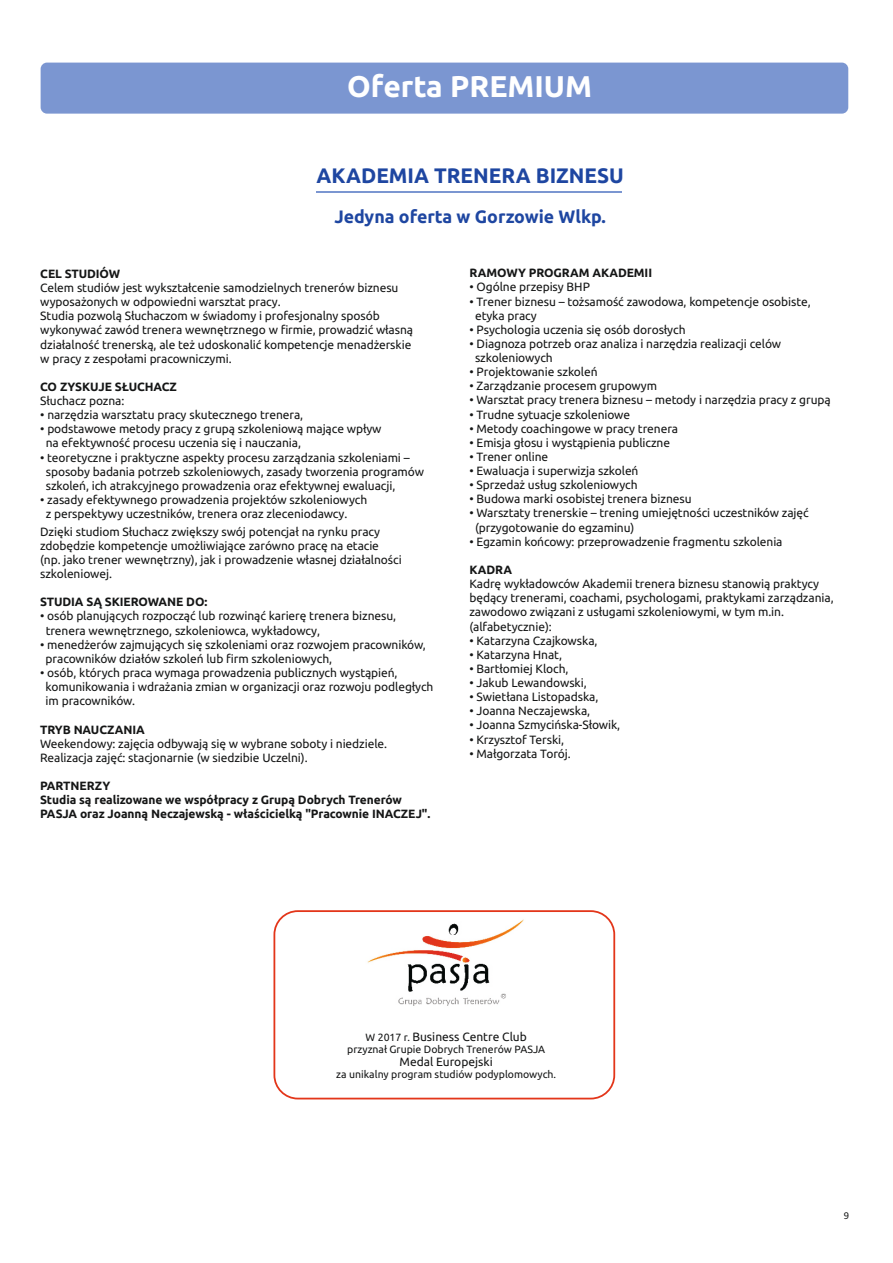
<style>
.page{position:relative;width:893px;height:1263px;background:#fff}
.page>*{position:absolute;margin:0;border:0;box-sizing:border-box;transform-origin:0 0}
.t1{font:700 30px "Ubuntu";color:#fff}
.t2{font:700 21px "Ubuntu";color:#1e46a1}
.t3{font:700 18px "Ubuntu";color:#1e46a1}
.t4{font:12px/14.1px "Ubuntu";letter-spacing:-.005em;color:#151616}
.t5{font:700 12px/14.1px "Ubuntu";letter-spacing:-.005em;color:#151616}
.t6{font:10.5px "Ubuntu";color:#151616}
.t7{font:10.5px "Calibri";color:#151616}
.s1{font-size:10.5px}
</style>
<div class="page">
<hr style="left:317px;top:192px;width:305px;height:1px;background:#7b96d1">
<div style="left:41px;top:63px;width:807px;height:51px;background:#7b96d1;border-radius:6px"></div>
<img style="left:367px;top:919px;width:157px;height:87px">
<div style="left:273px;top:910px;width:342px;height:189px;border:2px solid #e3361a;border-radius:23px"></div>
<h1 class="t1" style="left:347px;top:74px;width:246px">Oferta PREMIUM</h1>
<h2 class="t2" style="left:316px;top:167px;width:309px">AKADEMIA TRENERA BIZNESU</h2>
<h3 class="t3" style="left:334px;top:209px;width:273px">Jedyna oferta w Gorzowie Wlkp.</h3>
<p class="t5" style="left:40px;top:267px;width:81px">CEL STUDIÓW</p>
<p class="t4" style="left:40px;top:281px;width:374px">Celem studiów jest wykształcenie samodzielnych trenerów biznesu wyposażonych w odpowiedni warsztat pracy.<br>Studia pozwolą Słuchaczom w świadomy i profesjonalny sposób wykonywać zawód trenera wewnętrznego w firmie, prowadzić własną działalność trenerską, ale też udoskonalić kompetencje menadżerskie w pracy z zespołami pracowniczymi.</p>
<p class="t5" style="left:40px;top:380px;width:138px">CO ZYSKUJE SŁUCHACZ</p>
<p class="t4" style="left:40px;top:394px;width:86px">Słuchacz pozna:</p>
<p class="t4" style="left:40px;top:409px;width:264px">• narzędzia warsztatu pracy skutecznego trenera,</p>
<p class="t4" style="left:46px;top:423px;width:337px;text-indent:-6px">• podstawowe metody pracy z grupą szkoleniową mające wpływ na efektywność procesu uczenia się i nauczania,</p>
<p class="t4" style="left:46px;top:451px;width:380px;text-indent:-6px">• teoretyczne i praktyczne aspekty procesu zarządzania szkoleniami – sposoby badania potrzeb szkoleniowych, zasady tworzenia programów szkoleń, ich atrakcyjnego prowadzenia oraz efektywnej ewaluacji,</p>
<p class="t4" style="left:46px;top:493px;width:323px;text-indent:-6px">• zasady efektywnego prowadzenia projektów szkoleniowych z perspektywy uczestników, trenera oraz zleceniodawcy.</p>
<p class="t4" style="left:40px;top:525px;width:363px">Dzięki studiom Słuchacz zwiększy swój potencjał na rynku pracy zdobędzie kompetencje umożliwiające zarówno pracę na etacie (np. jako trener wewnętrzny), jak i prowadzenie własnej działalności szkoleniowej.</p>
<p class="t5" style="left:40px;top:596px;width:169px">STUDIA SĄ SKIEROWANE DO:</p>
<p class="t4" style="left:46px;top:610px;width:352px;text-indent:-6px">• osób planujących rozpocząć lub rozwinąć karierę trenera biznesu, trenera wewnętrznego, szkoleniowca, wykładowcy,</p>
<p class="t4" style="left:46px;top:638px;width:382px;text-indent:-6px">• menedżerów zajmujących się szkoleniami oraz rozwojem pracowników, pracowników działów szkoleń lub firm szkoleniowych,</p>
<p class="t4" style="left:46px;top:666px;width:389px;text-indent:-6px">• osób, których praca wymaga prowadzenia publicznych wystąpień, komunikowania i wdrażania zmian w organizacji oraz rozwoju podległych im pracowników.</p>
<p class="t5" style="left:40px;top:723px;width:106px">TRYB NAUCZANIA</p>
<p class="t4" style="left:40px;top:737px;width:349px">Weekendowy: zajęcia odbywają się w wybrane soboty i niedziele.<br>Realizacja zajęć: stacjonarnie (w siedzibie Uczelni).</p>
<p class="t5" style="left:40px;top:779px;width:392px">PARTNERZY<br>Studia są realizowane we współpracy z Grupą Dobrych Trenerów<br>PASJA oraz Joanną Neczajewską - właścicielką "Pracownie INACZEJ".</p>
<p class="t5" style="left:469px;top:267px;width:184px">RAMOWY PROGRAM AKADEMII</p>
<p class="t4" style="left:469px;top:281px;width:122px">• Ogólne przepisy BHP</p>
<p class="t4" style="left:475px;top:295px;width:337px;text-indent:-6px">• Trener biznesu – tożsamość zawodowa, kompetencje osobiste, etyka pracy</p>
<p class="t4" style="left:469px;top:323px;width:217px">• Psychologia uczenia się osób dorosłych</p>
<p class="t4" style="left:475px;top:337px;width:308px;text-indent:-6px">• Diagnoza potrzeb oraz analiza i narzędzia realizacji celów szkoleniowych</p>
<p class="t4" style="left:469px;top:366px;width:130px">• Projektowanie szkoleń</p>
<p class="t4" style="left:469px;top:380px;width:189px">• Zarządzanie procesem grupowym</p>
<p class="t4" style="left:469px;top:394px;width:363px">• Warsztat pracy trenera biznesu – metody i narzędzia pracy z grupą</p>
<p class="t4" style="left:469px;top:408px;width:162px">• Trudne sytuacje szkoleniowe</p>
<p class="t4" style="left:469px;top:422px;width:210px">• Metody coachingowe w pracy trenera</p>
<p class="t4" style="left:469px;top:436px;width:202px">• Emisja głosu i wystąpienia publiczne</p>
<p class="t4" style="left:469px;top:450px;width:80px">• Trener online</p>
<p class="t4" style="left:469px;top:464px;width:171px">• Ewaluacja i superwizja szkoleń</p>
<p class="t4" style="left:469px;top:479px;width:170px">• Sprzedaż usług szkoleniowych</p>
<p class="t4" style="left:469px;top:493px;width:224px">• Budowa marki osobistej trenera biznesu</p>
<p class="t4" style="left:475px;top:507px;width:335px;text-indent:-6px">• Warsztaty trenerskie – trening umiejętności uczestników zajęć (przygotowanie do egzaminu)</p>
<p class="t4" style="left:469px;top:535px;width:315px">• Egzamin końcowy: przeprowadzenie fragmentu szkolenia</p>
<p class="t5" style="left:469px;top:563px;width:44px">KADRA</p>
<p class="t4" style="left:469px;top:577px;width:366px">Kadrę wykładowców Akademii trenera biznesu stanowią praktycy będący trenerami, coachami, psychologami, praktykami zarządzania, zawodowo związani z usługami szkoleniowymi, w tym m.in. (alfabetycznie):</p>
<p class="t4" style="left:469px;top:634px;width:130px">• Katarzyna Czajkowska,</p>
<p class="t4" style="left:469px;top:648px;width:94px">• Katarzyna Hnat,</p>
<p class="t4" style="left:469px;top:662px;width:101px">• Bartłomiej Kloch,</p>
<p class="t4" style="left:469px;top:676px;width:119px">• Jakub Lewandowski,</p>
<p class="t4" style="left:469px;top:690px;width:130px">• Swietłana Listopadska,</p>
<p class="t4" style="left:469px;top:705px;width:122px">• Joanna Neczajewska,</p>
<p class="t4" style="left:469px;top:719px;width:152px">• Joanna Szmycińska-Słowik,</p>
<p class="t4" style="left:469px;top:733px;width:96px">• Krzysztof Terski,</p>
<p class="t4" style="left:469px;top:747px;width:103px">• Małgorzata Torój.</p>
<p class="t4" style="left:366px;top:1030px;width:163px"><span class="s1">W 2017 r.</span> Business Centre Club</p>
<p class="t6" style="left:347px;top:1044px;width:199px">przyznał Grupie Dobrych Trenerów PASJA</p>
<p class="t4" style="left:400px;top:1055px;width:95px">Medal Europejski</p>
<p class="t6" style="left:336px;top:1070px;width:221px">za unikalny program studiów podyplomowych.</p>
<p class="t7" style="left:844px;top:1211px;width:7px">9</p>
</div>
